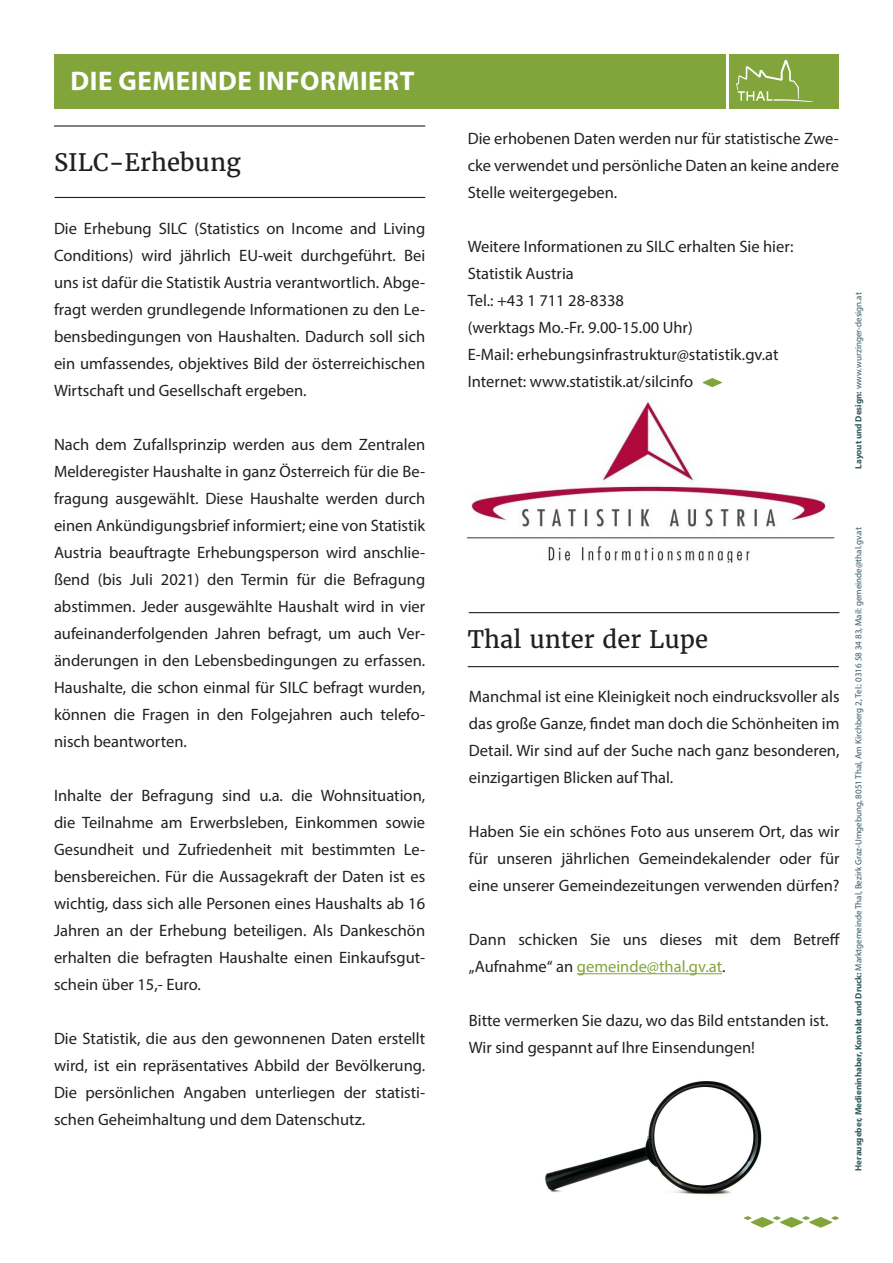
<style>
.page{position:relative;width:893px;height:1263px;background:#fff}
.page>*{position:absolute;margin:0;border:0;box-sizing:border-box;transform-origin:0 0}
.t1{font:700 27px "Myriad Pro";letter-spacing:.02em;color:#fff}
.t2{font:24px "Merriweather";color:#231f20}
.t3{font:16.5px/27px "Myriad Pro";color:#231f20;text-align:justify}
.t4{font:9px "Myriad Pro";color:#305b63}
.s1{font-weight:700}
.s2{color:#82a53b}
</style>
<div class="page">
<svg style="left:744px;top:1216px;width:95px;height:11px"></svg>
<div style="left:729px;top:54px;width:110px;height:54px;background:#82a53b"></div>
<svg style="left:736px;top:60px;width:77px;height:42px"></svg>
<hr style="left:55px;top:197px;width:370px;height:1px;background:#231f20">
<hr style="left:54px;top:125px;width:371px;height:2px;background:#231f20">
<svg style="left:703px;top:378px;width:19px;height:9px"></svg>
<img style="left:468px;top:400px;width:367px;height:163px">
<hr style="left:577px;top:973px;width:145px;height:1px;background:#82a53b">
<hr style="left:469px;top:612px;width:370px;height:1px;background:#231f20">
<hr style="left:468px;top:666px;width:371px;height:1px;background:#231f20">
<img style="left:544px;top:1081px;width:218px;height:116px">
<div style="left:54px;top:54px;width:672px;height:54px;background:#82a53b"></div>
<h1 class="t1" style="left:71px;top:63px;width:345px">DIE GEMEINDE INFORMIERT</h1>
<h2 class="t2" style="left:54px;top:147px;width:188px">SILC-Erhebung</h2>
<p class="t3" style="left:54px;top:215px;width:373px">Die Erhebung SILC (Statistics on Income and Living Conditions) wird jährlich EU-weit durchgeführt. Bei uns ist dafür die Statistik Austria verantwortlich. Abge&shy;fragt werden grundlegende Informationen zu den Le&shy;bensbedingungen von Haushalten. Dadurch soll sich ein umfassendes, objektives Bild der österreichischen Wirtschaft und Gesellschaft ergeben.</p>
<p class="t3" style="left:54px;top:431px;width:373px">Nach dem Zufallsprinzip werden aus dem Zentralen Melderegister Haushalte in ganz Österreich für die Be&shy;fragung ausgewählt. Diese Haushalte werden durch einen Ankündigungsbrief informiert; eine von Statistik Austria beauftragte Erhebungsperson wird anschlie&shy;ßend (bis Juli 2021) den Termin für die Befragung abstimmen. Jeder ausgewählte Haushalt wird in vier aufeinanderfolgenden Jahren befragt, um auch Ver&shy;änderungen in den Lebensbedingungen zu erfassen.<br>Haushalte, die schon einmal für SILC befragt wurden, können die Fragen in den Folgejahren auch telefo&shy;nisch beantworten.</p>
<p class="t3" style="left:54px;top:782px;width:373px">Inhalte der Befragung sind u.a. die Wohnsituation, die Teilnahme am Erwerbsleben, Einkommen sowie Gesundheit und Zufriedenheit mit bestimmten Le&shy;bensbereichen. Für die Aussagekraft der Daten ist es wichtig, dass sich alle Personen eines Haushalts ab 16<br>Jahren an der Erhebung beteiligen. Als Dankeschön erhalten die befragten Haushalte einen Einkaufsgut&shy;schein über 15,- Euro.</p>
<p class="t3" style="left:54px;top:1025px;width:373px">Die Statistik, die aus den gewonnenen Daten erstellt wird, ist ein repräsentatives Abbild der Bevölkerung.<br>Die persönlichen Angaben unterliegen der statisti&shy;schen Geheimhaltung und dem Datenschutz.</p>
<p class="t3" style="left:468px;top:125px;width:373px">Die erhobenen Daten werden nur für statistische Zwe&shy;cke verwendet und persönliche Daten an keine andere Stelle weitergegeben.</p>
<p class="t3" style="left:468px;top:233px;width:327px;text-align:left">Weitere Informationen zu SILC erhalten Sie hier:<br>Statistik Austria<br>Tel.: +43 1 711 28-8338<br>(werktags Mo.-Fr. 9.00-15.00 Uhr)<br>E-Mail: erhebungsinfrastruktur@statistik.gv.at Internet: www.statistik.at/silcinfo</p>
<p class="t4" style="left:853px;top:469px;width:178px;rotate:-90deg"><span class="s1">Layout und Design:</span> www.wurzinger-design.at</p>
<h2 class="t2" style="left:468px;top:624px;width:242px">Thal unter der Lupe</h2>
<p class="t3" style="left:469px;top:683px;width:372px">Manchmal ist eine Kleinigkeit noch eindrucksvoller als das große Ganze, findet man doch die Schönheiten im Detail. Wir sind auf der Suche nach ganz besonderen, einzigartigen Blicken auf Thal.</p>
<p class="t3" style="left:469px;top:818px;width:372px">Haben Sie ein schönes Foto aus unserem Ort, das wir für unseren jährlichen Gemeindekalender oder für eine unserer Gemeindezeitungen verwenden dürfen?</p>
<p class="t3" style="left:469px;top:926px;width:373px">Dann schicken Sie uns dieses mit dem Betreff „Aufnahme“ an <span class="s2">gemeinde@thal.gv.at</span>.</p>
<p class="t3" style="left:469px;top:1007px;width:361px">Bitte vermerken Sie dazu, wo das Bild entstanden ist.<br>Wir sind gespannt auf Ihre Einsendungen!</p>
<p class="t4" style="left:853px;top:1171px;width:645px;rotate:-90deg"><span class="s1">Herausgeber, Medieninhaber, Kontakt und Druck:</span> Marktgemeinde Thal, Bezirk Graz-Umgebung, 8051 Thal, Am Kirchberg 2, Tel.: 0316 58 34 83, Mail: gemeinde@thal.gv.at</p>
</div>
